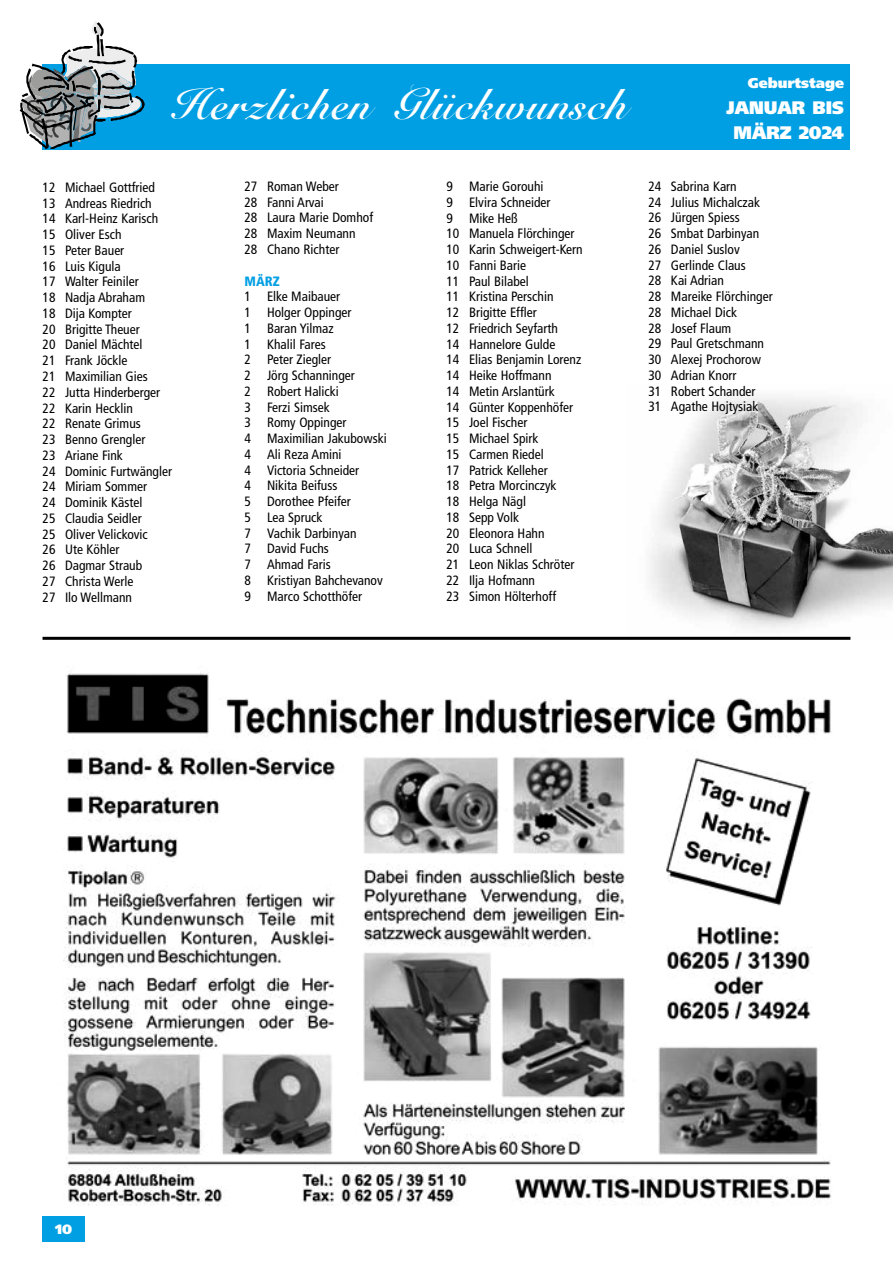
<style>
.page{position:relative;width:893px;height:1263px;background:#fff}
.page>*{position:absolute;margin:0;border:0;box-sizing:border-box;transform-origin:0 0}
.t1{font:700 45px "Snell BT";color:#fff}
.t2{font:900 18.15px/25.5px "Frutiger LT";color:#fff;text-align:center;scale:.95 1}
.t3{font:900 14.25px "Frutiger LT";color:#fff}
.t4{font:condensed 13.5px/15.8px "Frutiger";color:#000}
.t5{font:900 condensed 13.5px "Frutiger";color:#009fe3}
.t6{font:900 13.5px "Frutiger LT";color:#fff}
</style>
<div class="page">
<div style="left:43px;top:1216px;width:42px;height:26px;background:#009fe3"></div>
<img style="left:627px;top:397px;width:266px;height:242px">
<div style="left:43px;top:64px;width:807px;height:85px;background:#009fe3"></div>
<svg style="left:20px;top:21px;width:125px;height:128px"></svg>
<img style="left:63px;top:672px;width:768px;height:534px">
<hr style="left:43px;top:637px;width:807px;height:3px;background:#000">
<h1 class="t1" style="left:170px;top:77px;width:459px">Herzlichen Glückwunsch</h1>
<p class="t3" style="left:748px;top:75px;width:98px">Geburtstage</p>
<h2 class="t2" style="left:726px;top:95px;width:125px">JANUAR BIS<br>MÄRZ 2024</h2>
<p class="t4" style="left:43px;top:179px;width:131px">12 Michael Gottfried<br>13 Andreas Riedrich<br>14 Karl-Heinz Karisch<br>15 Oliver Esch<br>15 Peter Bauer<br>16 Luis Kigula<br>17 Walter Feiniler<br>18 Nadja Abraham<br>18 Dija Kompter<br>20 Brigitte Theuer<br>20 Daniel Mächtel<br>21 Frank Jöckle<br>21 Maximilian Gies<br>22 Jutta Hinderberger<br>22 Karin Hecklin<br>22 Renate Grimus<br>23 Benno Grengler<br>23 Ariane Fink<br>24 Dominic Furtwängler<br>24 Miriam Sommer<br>24 Dominik Kästel<br>25 Claudia Seidler<br>25 Oliver Velickovic<br>26 Ute Köhler<br>26 Dagmar Straub<br>27 Christa Werle<br>27 Ilo Wellmann</p>
<p class="t4" style="left:244px;top:178px;width:130px">27 Roman Weber<br>28 Fanni Arvai<br>28 Laura Marie Domhof<br>28 Maxim Neumann<br>28 Chano Richter</p>
<p class="t5" style="left:244px;top:273px;width:37px">MÄRZ</p>
<p class="t4" style="left:244px;top:289px;width:144px">1 Elke Maibauer<br>1 Holger Oppinger<br>1 Baran Yilmaz<br>1 Khalil Fares<br>2 Peter Ziegler<br>2 Jörg Schanninger<br>2 Robert Halicki<br>3 Ferzi Simsek<br>3 Romy Oppinger<br>4 Maximilian Jakubowski<br>4 Ali Reza Amini<br>4 Victoria Schneider<br>4 Nikita Beifuss<br>5 Dorothee Pfeifer<br>5 Lea Spruck<br>7 Vachik Darbinyan<br>7 David Fuchs<br>7 Ahmad Faris<br>8 Kristiyan Bahchevanov<br>9 Marco Schotthöfer</p>
<p class="t4" style="left:446px;top:179px;width:138px">9 Marie Gorouhi<br>9 Elvira Schneider<br>9 Mike Heß<br>10 Manuela Flörchinger<br>10 Karin Schweigert-Kern<br>10 Fanni Barie<br>11 Paul Bilabel<br>11 Kristina Perschin<br>12 Brigitte Effler<br>12 Friedrich Seyfarth<br>14 Hannelore Gulde<br>14 Elias Benjamin Lorenz<br>14 Heike Hoffmann<br>14 Metin Arslantürk<br>14 Günter Koppenhöfer<br>15 Joel Fischer<br>15 Michael Spirk<br>15 Carmen Riedel<br>17 Patrick Kelleher<br>18 Petra Morcinczyk<br>18 Helga Nägl<br>18 Sepp Volk<br>20 Eleonora Hahn<br>20 Luca Schnell<br>21 Leon Niklas Schröter<br>22 Ilja Hofmann<br>23 Simon Hölterhoff</p>
<p class="t4" style="left:648px;top:178px;width:126px">24 Sabrina Karn<br>24 Julius Michalczak<br>26 Jürgen Spiess<br>26 Smbat Darbinyan<br>26 Daniel Suslov<br>27 Gerlinde Claus<br>28 Kai Adrian<br>28 Mareike Flörchinger<br>28 Michael Dick<br>28 Josef Flaum<br>29 Paul Gretschmann<br>30 Alexej Prochorow<br>30 Adrian Knorr<br>31 Robert Schander<br>31 Agathe Hojtysiak</p>
<p class="t6" style="left:55px;top:1221px;width:19px">10</p>
</div>
